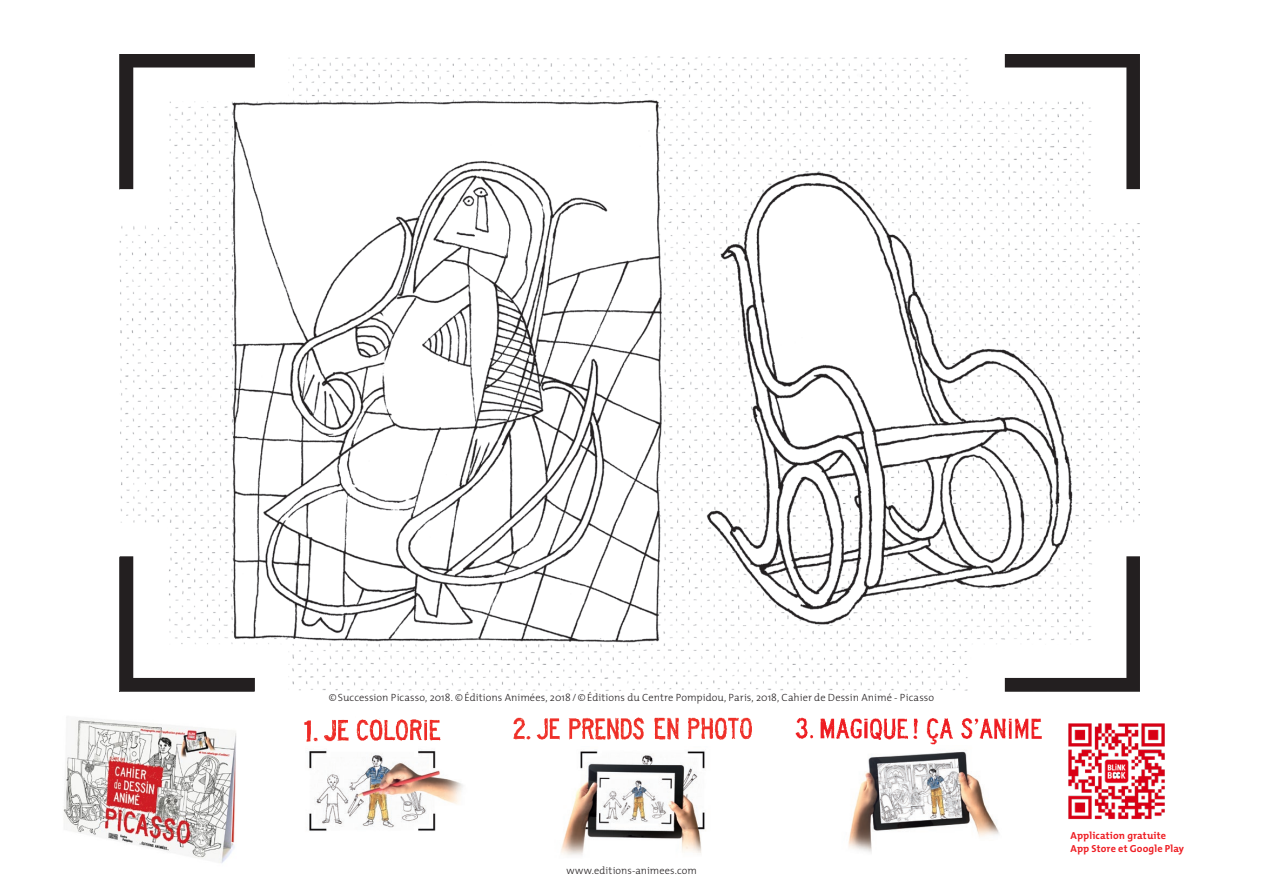
<style>
.page{position:relative;width:1263px;height:893px;background:#fff}
.page>*{position:absolute;margin:0;border:0;box-sizing:border-box;transform-origin:0 0}
.t1{font:300 10.5px "The Mix";letter-spacing:.005em;color:#231f20}
.t2{font:300 10.35px "The Mix";letter-spacing:.01em;color:#231f20}
.t3{font:700 10.2px "The Mix";letter-spacing:.015em;color:#ee1d23}
</style>
<div class="page">
<img style="left:848px;top:751px;width:151px;height:102px">
<img style="left:304px;top:718px;width:137px;height:24px">
<img style="left:513px;top:717px;width:239px;height:23px">
<img style="left:795px;top:717px;width:247px;height:28px">
<img style="left:309px;top:751px;width:154px;height:80px">
<img style="left:561px;top:751px;width:144px;height:105px">
<img style="left:120px;top:56px;width:1020px;height:635px">
<svg style="left:971px;top:54px;width:169px;height:169px"></svg>
<svg style="left:120px;top:522px;width:169px;height:169px"></svg>
<svg style="left:971px;top:522px;width:169px;height:169px"></svg>
<svg style="left:120px;top:54px;width:169px;height:169px"></svg>
<img style="left:63px;top:719px;width:174px;height:144px">
<img style="left:1068px;top:723px;width:97px;height:97px">
<p class="t1" style="left:329px;top:689px;width:607px">© Succession Picasso, 2018. © Éditions Animées, 2018 / © Éditions du Centre Pompidou, Paris, 2018, Cahier de Dessin Animé - Picasso</p>
<p class="t2" style="left:567px;top:861px;width:132px">www.editions-animees.com</p>
<p class="t3" style="left:1070px;top:827px;width:97px">Application gratuite</p>
<p class="t3" style="left:1070px;top:839px;width:115px">App Store et Google Play</p>
</div>
